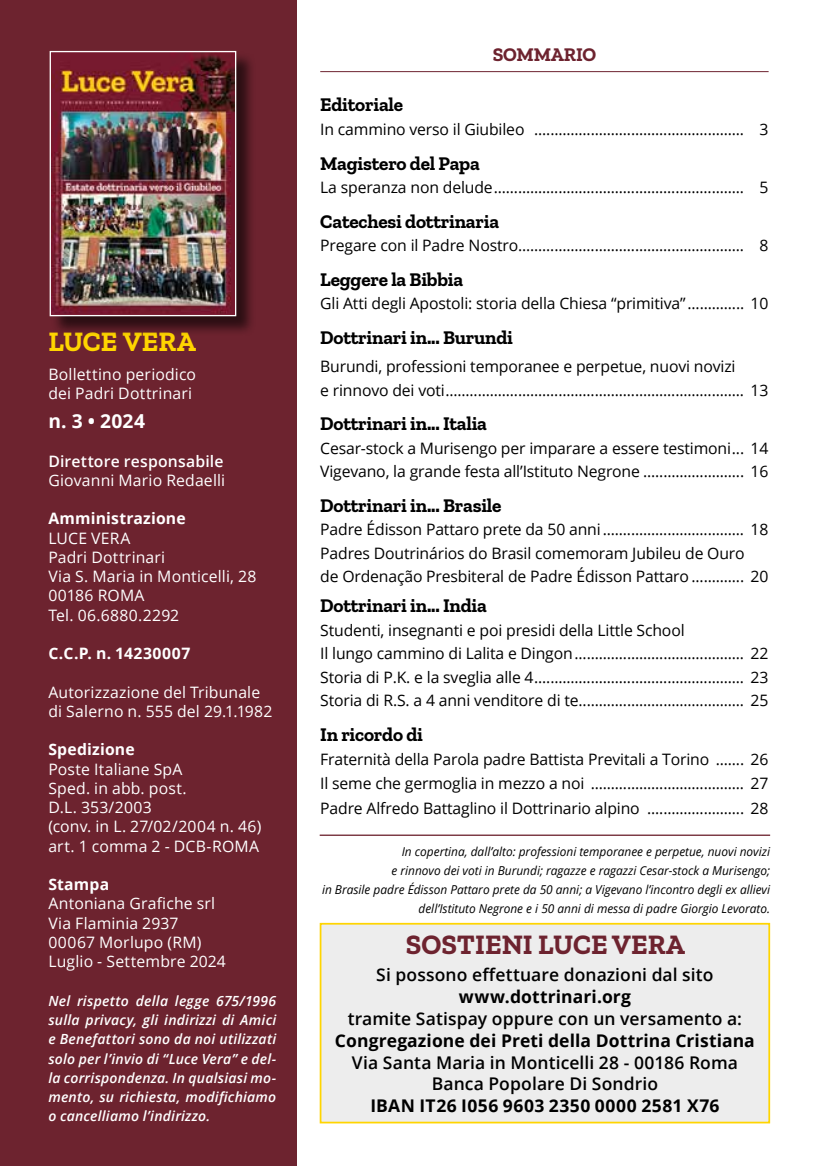
<style>
.page{position:relative;width:819px;height:1166px;background:#fff}
.page>*{position:absolute;margin:0;border:0;box-sizing:border-box;transform-origin:0 0}
.t1{font:700 28px "Zilla Slab";color:#6d232f}
.t2{font:700 28px "Zilla Slab";color:#ffd500}
.t3{font:700 19.25px "Zilla Slab";letter-spacing:-.01em;color:#000}
.t4{font:700 19.25px "Zilla Slab";letter-spacing:-.01em;color:#6d232f}
.t5{font:700 19.25px "Open Sans";color:#fff}
.t6{font:600 17.5px/21.9px "Open Sans";letter-spacing:.005em;color:#000;text-align:center}
.t7{font:700 17.5px "Open Sans";letter-spacing:.005em;color:#000}
.t8{font:700 17.5px "Open Sans";letter-spacing:.025em;color:#000}
.t9{font:15.75px/23.4px "Open Sans";letter-spacing:-.01em;color:#000}
.t10{font:15.75px/19.2px "Open Sans";letter-spacing:.01em;color:#fff}
.t11{font:700 15.75px "Open Sans";letter-spacing:.01em;color:#fff}
.t12{font:600 15.75px "Open Sans";letter-spacing:.01em;color:#fff}
.t13{font:700 15.75px "Open Sans";letter-spacing:.035em;color:#fff}
.t14{font:italic 600 14px/19.2px "Open Sans";letter-spacing:.015em;color:#fff;text-align:justify}
.t15{font:italic 12.25px/19.2px "Open Sans";color:#000;text-align:right}
</style>
<div class="page">
<div style="left:0;top:0;width:296px;height:1166px;background:#6d232f"></div>
<hr style="left:320px;top:71px;width:448px;height:1px;background:#6d232f">
<hr style="left:319px;top:834px;width:451px;height:2px;background:#6d232f">
<div style="left:319px;top:923px;width:451px;height:200px;background:#ededed;border:2px solid #ffd500"></div>
<div style="left:51px;top:52px;width:205px;height:284px;background:#000;opacity:.6"></div>
<img style="left:52px;top:53px;width:182px;height:261px">
<div style="left:50px;top:51px;width:186px;height:265px;border:1px solid #fff"></div>
<h1 class="t2" style="left:48px;top:325px;width:149px">LUCE VERA</h1>
<p class="t10" style="left:48px;top:364px;width:149px">Bollettino periodico dei Padri Dottrinari</p>
<p class="t5" style="left:48px;top:408px;width:98px">n. 3 • 2024</p>
<p class="t12" style="left:48px;top:450px;width:177px">Direttore responsabile</p>
<p class="t10" style="left:48px;top:470px;width:178px">Giovanni Mario Redaelli</p>
<p class="t11" style="left:48px;top:508px;width:139px">Amministrazione</p>
<p class="t10" style="left:48px;top:528px;width:209px">LUCE VERA<br>Padri Dottrinari<br>Via S. Maria in Monticelli, 28<br>00186 ROMA<br>Tel. 06.6880.2292</p>
<p class="t13" style="left:48px;top:642px;width:143px">C.C.P. n. 14230007</p>
<p class="t10" style="left:48px;top:682px;width:225px">Autorizzazione del Tribunale di Salerno n. 555 del 29.1.1982</p>
<p class="t11" style="left:48px;top:738px;width:88px">Spedizione</p>
<p class="t10" style="left:48px;top:759px;width:214px">Poste Italiane SpA<br>Sped. in abb. post.<br>D.L. 353/2003<br>(conv. in L. 27/02/2004 n. 46) art. 1 comma 2 - DCB-ROMA</p>
<p class="t11" style="left:48px;top:873px;width:62px">Stampa</p>
<p class="t10" style="left:48px;top:894px;width:179px">Antoniana Grafiche srl<br>Via Flaminia 2937<br>00067 Morlupo (RM)<br>Luglio - Settembre 2024</p>
<p class="t14" style="left:48px;top:991px;width:229px">Nel rispetto della legge 675/1996 sulla privacy, gli indirizzi di Amici e Benefattori sono da noi utilizzati solo per l’invio di “Luce Vera” e del&shy;la corrispondenza. In qualsiasi mo&shy;mento, su richiesta, modifichiamo o cancelliamo l’indirizzo.</p>
<p class="t4" style="left:492px;top:44px;width:105px">SOMMARIO</p>
<p class="t3" style="left:320px;top:93px;width:84px">Editoriale</p>
<p class="t9" style="left:320px;top:117px;width:450px">In cammino verso il Giubileo .................................................... 3</p>
<p class="t3" style="left:320px;top:152px;width:161px">Magistero del Papa</p>
<p class="t9" style="left:320px;top:175px;width:450px">La speranza non delude.............................................................. 5</p>
<p class="t3" style="left:320px;top:210px;width:180px">Catechesi dottrinaria</p>
<p class="t9" style="left:320px;top:233px;width:450px">Pregare con il Padre Nostro........................................................ 8</p>
<p class="t3" style="left:320px;top:268px;width:144px">Leggere la Bibbia</p>
<p class="t9" style="left:320px;top:291px;width:450px">Gli Atti degli Apostoli: storia della Chiesa “primitiva”.............. 10</p>
<p class="t3" style="left:320px;top:326px;width:194px">Dottrinari in... Burundi</p>
<p class="t9" style="left:320px;top:354px;width:450px">Burundi, professioni temporanee e perpetue, nuovi novizi<br>e rinnovo dei voti.......................................................................... 13</p>
<p class="t3" style="left:320px;top:413px;width:168px">Dottrinari in... Italia</p>
<p class="t9" style="left:320px;top:436px;width:450px">Cesar-stock a Murisengo per imparare a essere testimoni... 14<br>Vigevano, la grande festa all’Istituto Negrone ......................... 16</p>
<p class="t3" style="left:320px;top:494px;width:183px">Dottrinari in... Brasile</p>
<p class="t9" style="left:320px;top:518px;width:450px">Padre Édisson Pattaro prete da 50 anni................................... 18<br>Padres Doutrinários do Brasil comemoram Jubileu de Ouro<br>de Ordenação Presbiteral de Padre Édisson Pattaro ............. 20</p>
<p class="t3" style="left:320px;top:595px;width:168px">Dottrinari in... India</p>
<p class="t9" style="left:320px;top:618px;width:450px">Studenti, insegnanti e poi presidi della Little School<br>Il lungo cammino di Lalita e Dingon.......................................... 22<br>Storia di P.K. e la sveglia alle 4.................................................... 23<br>Storia di R.S. a 4 anni venditore di te......................................... 25</p>
<p class="t3" style="left:320px;top:723px;width:104px">In ricordo di</p>
<p class="t9" style="left:320px;top:747px;width:450px;line-height:24.3px;text-align:justify">Fraternità della Parola padre Battista Previtali a Torino ....... 26<br>Il seme che germoglia in mezzo a noi ...................................... 27<br>Padre Alfredo Battaglino il Dottrinario alpino ........................ 28</p>
<p class="t15" style="left:322px;top:841px;width:449px">In copertina, dall’alto: professioni temporanee e perpetue, nuovi novizi<br>e rinnovo dei voti in Burundi; ragazze e ragazzi Cesar-stock a Murisengo;<br>in Brasile padre Édisson Pattaro prete da 50 anni; a Vigevano l’incontro degli ex allievi dell’Istituto Negrone e i 50 anni di messa di padre Giorgio Levorato.</p>
<h1 class="t1" style="left:406px;top:929px;width:280px">SOSTIENI LUCE VERA</h1>
<p class="t6" style="left:376px;top:963px;width:339px">Si possono effettuare donazioni dal sito</p>
<p class="t7" style="left:459px;top:984px;width:174px">www.dottrinari.org</p>
<p class="t6" style="left:348px;top:1007px;width:396px">tramite Satispay oppure con un versamento a:</p>
<p class="t7" style="left:335px;top:1028px;width:421px">Congregazione dei Preti della Dottrina Cristiana</p>
<p class="t6" style="left:352px;top:1051px;width:387px">Via Santa Maria in Monticelli 28 - 00186 Roma<br>Banca Popolare Di Sondrio</p>
<p class="t8" style="left:370px;top:1093px;width:351px">IBAN IT26 I056 9603 2350 0000 2581 X76</p>
</div>
